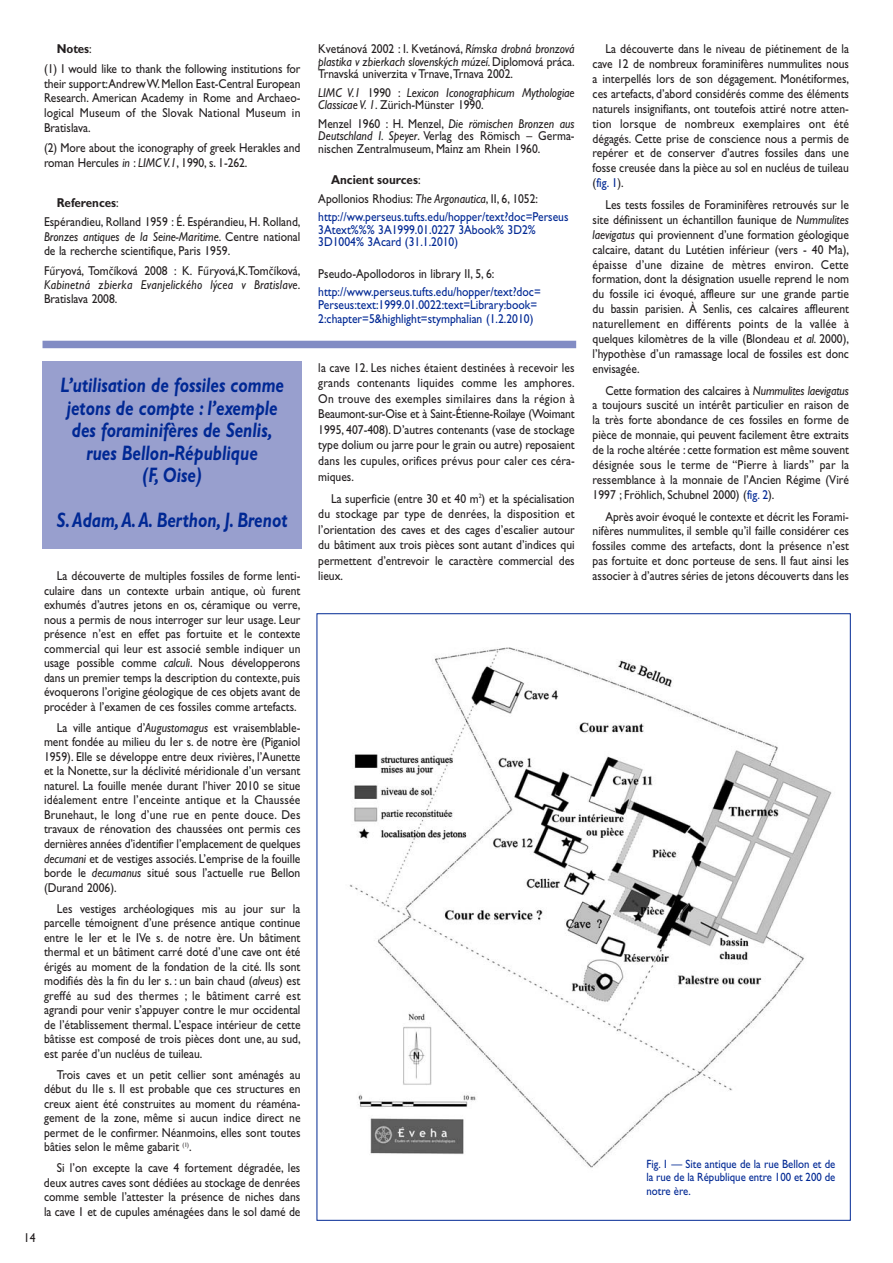
<style>
.page{position:relative;width:893px;height:1263px;background:#fff}
.page>*{position:absolute;margin:0;border:0;box-sizing:border-box;transform-origin:0 0}
.t1{font:italic 700 21px/22.5px "Gill Sans";color:#002894;text-align:center;scale:.8 1}
.t2{font:12.9px/14.5px "Gill Sans";color:#231f20;text-align:justify;scale:.9 1}
.t3{font:12.9px/18.3px "Gill Sans";color:#002894;scale:.9 1}
.t4{font:italic 12.9px/12.8px "Gill Sans";color:#231f20;scale:.9 1}
.t5{font:12px/13.5px "Gill Sans";color:#002894;text-align:justify;scale:.9 1}
.s1{font-weight:700}
.s2{font-style:italic}
.s3{font-family:"Lucida Grande";font-size:10.8px}
.s4{font-style:normal}
.s5{font-weight:700;color:#231f20}
.s6{color:#231f20}
.s7{font-style:italic;color:#231f20}
.s8{color:#002894}
</style>
<div class="page">
<div style="left:43px;top:341px;width:533px;height:7px;background:#828cc4"></div>
<div style="left:43px;top:361px;width:259px;height:188px;background:#989fce"></div>
<img style="left:349px;top:647px;width:483px;height:521px">
<p class="t2" style="left:44px;top:40px;width:286px;line-height:20.2px;text-indent:13px"><span class="s1">Notes</span>:<br>(1) I would like to thank the following institutions for</p>
<p class="t2" style="left:44px;top:77px;width:286px">their support:Andrew W. Mellon East-Central European Research. American Academy in Rome and Archaeo&shy;logical Museum of the Slovak National Museum in Bratislava.</p>
<p class="t2" style="left:44px;top:142px;width:286px">(2) More about the iconography of greek Herakles and roman Hercules <span class="s2">in</span> : <span class="s2">LIMC V.1</span>, 1990, s. 1-262.</p>
<p class="t2" style="left:44px;top:194px;width:286px;line-height:19.8px;text-indent:13px"><span class="s1">References</span>:<br>Espérandieu, Rolland 1959 : É. Espérandieu, H. Rolland,</p>
<p class="t2" style="left:44px;top:230px;width:286px"><span class="s2">Bronzes antiques de la Seine-Maritime</span>. Centre national de la recherche scientifique, Paris 1959.</p>
<p class="t2" style="left:44px;top:264px;width:286px">F<span class="s3">ű</span>ryová, Tom<span class="s3">č</span>íková 2008 : K. F<span class="s3">ű</span>ryová,K.Tom<span class="s3">č</span>íková, <span class="s2">Kabinetná zbierka Evanjelického lýcea v Bratislave</span>.<br>Bratislava 2008.</p>
<p class="t2" style="left:24px;top:1231px;width:14px">14</p>
<h1 class="t1" style="left:60px;top:376px;width:281px">L’utilisation de fossiles comme jetons de compte : l’exemple des foraminifères de Senlis, rues Bellon-République<br>(F, Oise)</h1>
<h1 class="t1" style="left:57px;top:511px;width:290px">S. Adam, A. A. Berthon, J. Brenot</h1>
<p class="t2" style="left:44px;top:570px;width:286px;text-indent:13px">La découverte de multiples fossiles de forme lenti&shy;culaire dans un contexte urbain antique, où furent exhumés d’autres jetons en os, céramique ou verre, nous a permis de nous interroger sur leur usage. Leur présence n’est en effet pas fortuite et le contexte commercial qui leur est associé semble indiquer un usage possible comme <span class="s2">calculi</span>. Nous développerons dans un premier temps la description du contexte, puis évoquerons l’origine géologique de ces objets avant de procéder à l’examen de ces fossiles comme artefacts.</p>
<p class="t2" style="left:44px;top:721px;width:286px;text-indent:13px">La ville antique d’<span class="s2">Augustomagus</span> est vraisemblable&shy;ment fondée au milieu du Ier s. de notre ère (Piganiol 1959). Elle se développe entre deux rivières, l’Aunette et la Nonette, sur la déclivité méridionale d’un versant naturel. La fouille menée durant l’hiver 2010 se situe idéalement entre l’enceinte antique et la Chaussée Brunehaut, le long d’une rue en pente douce. Des travaux de rénovation des chaussées ont permis ces dernières années d’identifier l’emplacement de quelques <span class="s2">decumani</span> et de vestiges associés. L’emprise de la fouille borde le <span class="s2">decumanus</span> situé sous l’actuelle rue Bellon (Durand 2006).</p>
<p class="t2" style="left:44px;top:902px;width:287px;text-indent:13px">Les vestiges archéologiques mis au jour sur la parcelle témoignent d’une présence antique continue entre le Ier et le IVe s. de notre ère. Un bâtiment thermal et un bâtiment carré doté d’une cave ont été érigés au moment de la fondation de la cité. Ils sont modifiés dès la fin du Ier s. : un bain chaud (<span class="s2">alveus</span>) est greffé au sud des thermes ; le bâtiment carré est agrandi pour venir s’appuyer contre le mur occidental de l’établissement thermal. L’espace intérieur de cette bâtisse est composé de trois pièces dont une, au sud, est parée d’un nucléus de tuileau.</p>
<p class="t2" style="left:44px;top:1068px;width:286px;text-indent:13px">Trois caves et un petit cellier sont aménagés au début du IIe s. Il est probable que ces structures en creux aient été construites au moment du réaména&shy;gement de la zone, même si aucun indice direct ne permet de le confirmer. Néanmoins, elles sont toutes bâties selon le même gabarit <sup>(1)</sup>.</p>
<p class="t2" style="left:44px;top:1162px;width:286px;text-indent:13px">Si l’on excepte la cave 4 fortement dégradée, les deux autres caves sont dédiées au stockage de denrées comme semble l’attester la présence de niches dans la cave 1 et de cupules aménagées dans le sol damé de</p>
<p class="t2" style="left:318px;top:43px;width:286px;line-height:12.8px">Kvetánová 2002 : I. Kvetánová, <span class="s2">Rímska drobná bronzová plastika v zbierkach slovenských múzeí.</span> Diplomová práca.<br>Trnavská univerzita v Trnave, Trnava 2002.</p>
<p class="t4" style="left:318px;top:87px;width:286px">LIMC V.1 <span class="s4">1990 :</span> Lexicon Iconographicum Mythologiae<br>Classicae V. 1<span class="s4">. Zürich-Münster 1990.</span></p>
<p class="t2" style="left:318px;top:118px;width:286px;line-height:12.8px">Menzel 1960 : H. Menzel, <span class="s2">Die römischen Bronzen aus Deutschland I. Speyer</span>. Verlag des Römisch – Germa&shy;nischen Zentralmuseum, Mainz am Rhein 1960.</p>
<p class="t3" style="left:318px;top:172px;width:280px;text-indent:13px"><span class="s5">Ancient sources</span><span class="s6">:<br>Apollonios Rhodius:</span> <span class="s7">The Argonautica</span><span class="s6">, II, 6, 1052: </span>http://ww.perseus.tufts.edu/hopper/text?doc=Perseus</p>
<p class="t3" style="left:318px;top:224px;width:243px;line-height:12.8px">3Atext%%% 3A1999.01.0227 3Abook% 3D2%<br>3D1004% 3Acard (31.1.2010)</p>
<p class="t2" style="left:318px;top:267px;width:197px">Pseudo-Apollodoros in library II, 5, 6:</p>
<p class="t3" style="left:318px;top:286px;width:249px;line-height:13.2px">http://www.perseus.tufts.edu/hopper/text?doc=<br>Perseus:text:1999.01.0022:text=Library:book=<br>2:chapter=5&amp;highlight=stymphalian (1.2.2010)</p>
<p class="t2" style="left:318px;top:361px;width:286px;line-height:15.6px">la cave 12. Les niches étaient destinées à recevoir les grands contenants liquides comme les amphores.<br>On trouve des exemples similaires dans la région à Beaumont-sur-Oise et à Saint-Étienne-Roilaye (Woimant 1995, 407-408). D’autres contenants (vase de stockage type dolium ou jarre pour le grain ou autre) reposaient dans les cupules, orifices prévus pour caler ces céra&shy;miques.</p>
<p class="t2" style="left:318px;top:492px;width:286px;line-height:15.6px;text-indent:13px">La superficie (entre 30 et 40 m<sup>2</sup>) et la spécialisation du stockage par type de denrées, la disposition et l’orientation des caves et des cages d’escalier autour du bâtiment aux trois pièces sont autant d’indices qui permettent d’entrevoir le caractère commercial des lieux.</p>
<p class="t2" style="left:593px;top:42px;width:286px;line-height:15px;text-indent:13px">La découverte dans le niveau de piétinement de la cave 12 de nombreux foraminifères nummulites nous a interpellés lors de son dégagement. Monétiformes, ces artefacts, d’abord considérés comme des éléments naturels insignifiants, ont toutefois attiré notre atten&shy;tion lorsque de nombreux exemplaires ont été dégagés. Cette prise de conscience nous a permis de repérer et de conserver d’autres fossiles dans une fosse creusée dans la pièce au sol en nucléus de tuileau (<span class="s8">fig. 1</span>).</p>
<p class="t2" style="left:593px;top:198px;width:286px;line-height:15px;text-indent:13px">Les tests fossiles de Foraminifères retrouvés sur le site définissent un échantillon faunique de <span class="s2">Nummulites laevigatus</span> qui proviennent d’une formation géologique calcaire, datant du Lutétien inférieur (vers - 40 Ma), épaisse d’une dizaine de mètres environ. Cette formation, dont la désignation usuelle reprend le nom du fossile ici évoqué, affleure sur une grande partie du bassin parisien. À Senlis, ces calcaires affleurent naturellement en différents points de la vallée à quelques kilomètres de la ville (Blondeau <span class="s2">et al.</span> 2000), l’hypothèse d’un ramassage local de fossiles est donc envisagée.</p>
<p class="t2" style="left:593px;top:384px;width:286px;line-height:15px;text-indent:13px">Cette formation des calcaires à <span class="s2">Nummulites laevigatus </span>a toujours suscité un intérêt particulier en raison de la très forte abondance de ces fossiles en forme de pièce de monnaie, qui peuvent facilement être extraits de la roche altérée : cette formation est même souvent désignée sous le terme de “Pierre à liards” par la ressemblance à la monnaie de l’Ancien Régime (Viré 1997 ; Fröhlich, Schubnel 2000) (<span class="s8">fig. 2</span>).</p>
<p class="t2" style="left:593px;top:510px;width:286px;line-height:15px;text-indent:13px">Après avoir évoqué le contexte et décrit les Forami&shy;nifères nummulites, il semble qu’il faille considérer ces fossiles comme des artefacts, dont la présence n’est pas fortuite et donc porteuse de sens. Il faut ainsi les associer à d’autres séries de jetons découverts dans les</p>
<p class="t5" style="left:646px;top:1158px;width:211px">Fig. 1 — Site antique de la rue Bellon et de la rue de la République entre 100 et 200 de notre ère.</p>
</div>
